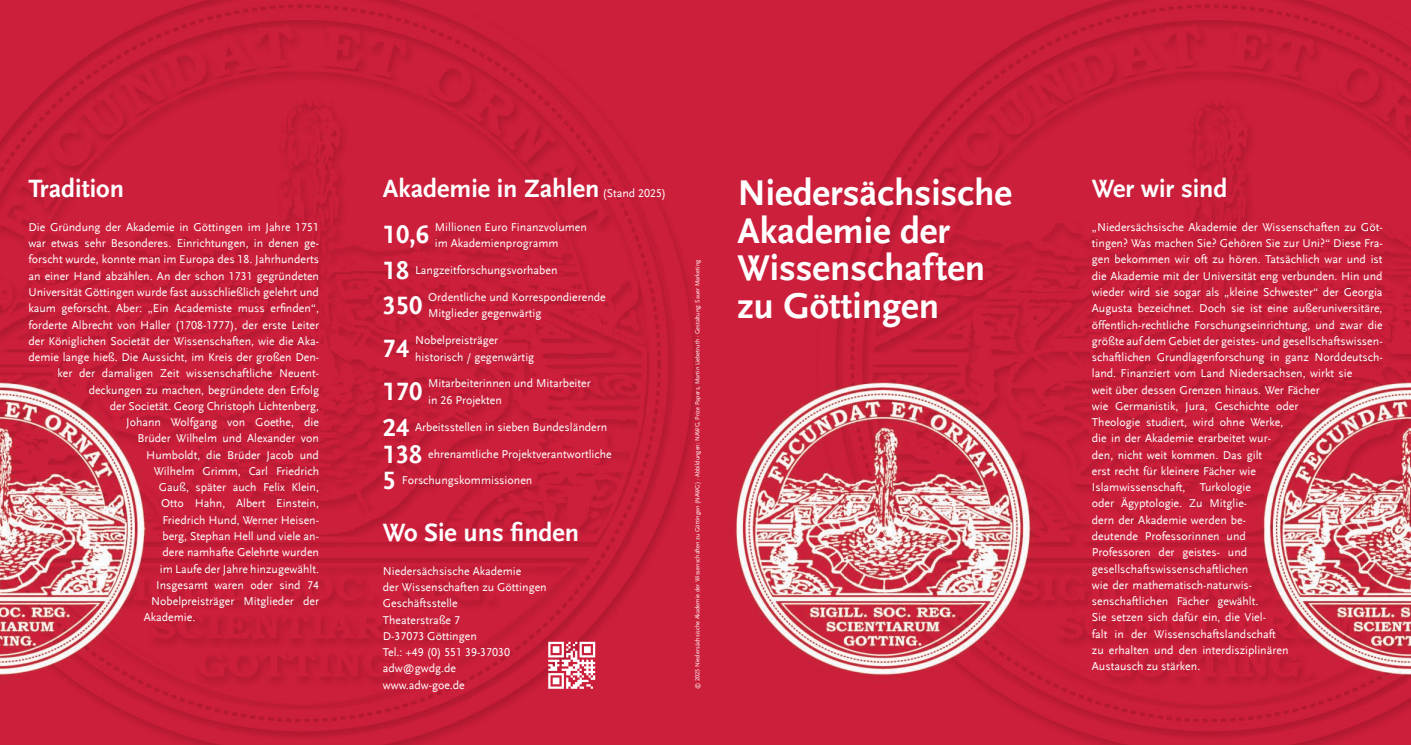
<style>
.page{position:relative;width:1411px;height:745px;background:#fff}
.page>*{position:absolute;margin:0;border:0;box-sizing:border-box;transform-origin:0 0}
.t1{font:700 37.5px/37.5px "Scala Sans LF";color:#fff}
.t2{font:700 26.25px/46.5px "Scala Sans LF";color:#fff}
.t3{font:11.88px/16.2px "Scala Sans LF";color:#fff}
.t4{font:6.25px "Scala Sans LF";color:#fff}
.s1{font-weight:400;font-size:11.88px}
.s2{font-weight:700;font-size:26.25px}
</style>
<div class="page">
<img style="left:0;top:0;width:1410px;height:744px">
<svg style="left:548px;top:641px;width:47px;height:47px"></svg>
<h2 class="t2" style="left:28px;top:166px;width:97px">Tradition</h2>
<p class="t3" style="left:28px;top:219px;width:292px">Die Gründung der Akademie in Göttingen im Jahre 1751</p>
<p class="t3" style="left:28px;top:235px;width:292px">war etwas sehr Besonderes. Einrichtungen, in denen ge-</p>
<p class="t3" style="left:28px;top:251px;width:292px">forscht wurde, konnte man im Europa des 18. Jahrhunderts</p>
<p class="t3" style="left:28px;top:268px;width:292px">an einer Hand abzählen. An der schon 1731 gegründeten</p>
<p class="t3" style="left:28px;top:284px;width:292px">Universität Göttingen wurde fast ausschließlich gelehrt und</p>
<p class="t3" style="left:28px;top:300px;width:292px">kaum geforscht. Aber: „Ein Academiste muss erfinden“,</p>
<p class="t3" style="left:28px;top:316px;width:292px">forderte Albrecht von Haller (1708-1777), der erste Leiter</p>
<p class="t3" style="left:28px;top:333px;width:292px">der Königlichen Societät der Wissenschaften, wie die Aka-</p>
<p class="t3" style="left:28px;top:349px;width:292px">demie lange hieß. Die Aussicht, im Kreis der großen Den-</p>
<p class="t3" style="left:57px;top:365px;width:263px">ker der damaligen Zeit wissenschaftliche Neuent-</p>
<p class="t3" style="left:89px;top:381px;width:232px">deckungen zu machen, begründete den Erfolg</p>
<p class="t3" style="left:110px;top:398px;width:211px">der Societät. Georg Christoph Lichtenberg,</p>
<p class="t3" style="left:126px;top:414px;width:194px">Johann Wolfgang von Goethe, die</p>
<p class="t3" style="left:137px;top:430px;width:183px">Brüder Wilhelm und Alexander von</p>
<p class="t3" style="left:146px;top:446px;width:174px">Humboldt, die Brüder Jacob und</p>
<p class="t3" style="left:154px;top:463px;width:167px">Wilhelm Grimm, Carl Friedrich</p>
<p class="t3" style="left:159px;top:479px;width:162px">Gauß, später auch Felix Klein,</p>
<p class="t3" style="left:161px;top:495px;width:159px">Otto Hahn, Albert Einstein,</p>
<p class="t3" style="left:162px;top:511px;width:158px">Friedrich Hund, Werner Heisen-</p>
<p class="t3" style="left:162px;top:528px;width:158px">berg, Stephan Hell und viele an-</p>
<p class="t3" style="left:162px;top:544px;width:158px">dere namhafte Gelehrte wurden</p>
<p class="t3" style="left:160px;top:560px;width:161px">im Laufe der Jahre hinzugewählt.</p>
<p class="t3" style="left:156px;top:576px;width:164px">Insgesamt waren oder sind 74</p>
<p class="t3" style="left:151px;top:593px;width:169px">Nobelpreisträger Mitglieder der</p>
<p class="t3" style="left:144px;top:609px;width:53px">Akademie.</p>
<h2 class="t2" style="left:383px;top:166px;width:285px">Akademie in Zahlen <span class="s1">(Stand 2025)<br></span>10,6</h2>
<p class="t3" style="left:435px;top:219px;width:154px">Millionen Euro Finanzvolumen im Akademienprogramm</p>
<p class="t3" style="left:383px;top:262px;width:176px"><span class="s2">18</span> Langzeitforschungsvorhaben</p>
<h2 class="t2" style="left:383px;top:282px;width:41px">350</h2>
<p class="t3" style="left:428px;top:289px;width:179px">Ordentliche und Korrespondierende<br>Mitglieder gegenwärtig</p>
<h2 class="t2" style="left:383px;top:325px;width:28px">74</h2>
<p class="t3" style="left:415px;top:332px;width:121px">Nobelpreisträger historisch / gegenwärtig</p>
<h2 class="t2" style="left:383px;top:368px;width:41px">170</h2>
<p class="t3" style="left:428px;top:375px;width:164px">Mitarbeiterinnen und Mitarbeiter in 26 Projekten</p>
<p class="t3" style="left:383px;top:418px;width:226px"><span class="s2">24</span> Arbeitsstellen in sieben Bundesländern</p>
<p class="t3" style="left:383px;top:445px;width:230px"><span class="s2">138</span> ehrenamtliche Projektverantwortliche</p>
<p class="t3" style="left:383px;top:472px;width:151px"><span class="s2">5</span> Forschungskommissionen</p>
<h2 class="t2" style="left:383px;top:509px;width:198px">Wo Sie uns finden</h2>
<p class="t3" style="left:383px;top:562px;width:165px">Niedersächsische Akademie<br>der Wissenschaften zu Göttingen<br>Geschäftsstelle<br>Theaterstraße 7<br>D-37073 Göttingen<br>Tel.: +49 (0) 551 39-37030 adw@gwdg.de<br>www.adw-goe.de</p>
<p class="t4" style="left:694px;top:688px;width:430px;rotate:-90deg">© 2025 Niedersächsische Akademie der Wissenschaften zu Göttingen (NAWG) · Abbildungen: NAWG, Prize Papers, Martin Liebetruth · Gestaltung: Sauer Marketing</p>
<h1 class="t1" style="left:737px;top:175px;width:276px">Niedersächsische<br>Akademie der<br>Wissenschaften zu Göttingen</h1>
<h2 class="t2" style="left:1091px;top:166px;width:137px">Wer wir sind</h2>
<p class="t3" style="left:1091px;top:219px;width:292px">„Niedersächsische Akademie der Wissenschaften zu Göt&shy;tingen? Was machen Sie? Gehören Sie zur Uni?“ Diese Fra&shy;gen bekommen wir oft zu hören. Tatsächlich war und ist die Akademie mit der Universität eng verbunden. Hin und wieder wird sie sogar als „kleine Schwester“ der Georgia Augusta bezeichnet. Doch sie ist eine außeruniversitäre, öffentlich-rechtliche Forschungseinrichtung, und zwar die größte auf dem Gebiet der geistes- und gesellschaftswissen&shy;schaftlichen Grundlagenforschung in ganz Norddeutsch&shy;land. Finanziert vom Land Niedersachsen, wirkt sie<br>weit über dessen Grenzen hinaus. Wer Fächer<br>wie Germanistik, Jura, Geschichte oder<br>Theologie studiert, wird ohne Werke,<br>die in der Akademie erarbeitet wur-<br>den, nicht weit kommen. Das gilt<br>erst recht für kleinere Fächer wie<br>Islamwissenschaft, Turkologie<br>oder Ägyptologie. Zu Mitglie-<br>dern der Akademie werden be-<br>deutende Professorinnen und<br>Professoren der geistes- und gesellschaftswissenschaftlichen<br>wie der mathematisch-naturwis-<br>senschaftlichen Fächer gewählt.<br>Sie setzen sich dafür ein, die Viel-<br>falt in der Wissenschaftslandschaft<br>zu erhalten und den interdisziplinären<br>Austausch zu stärken.</p>
</div>
